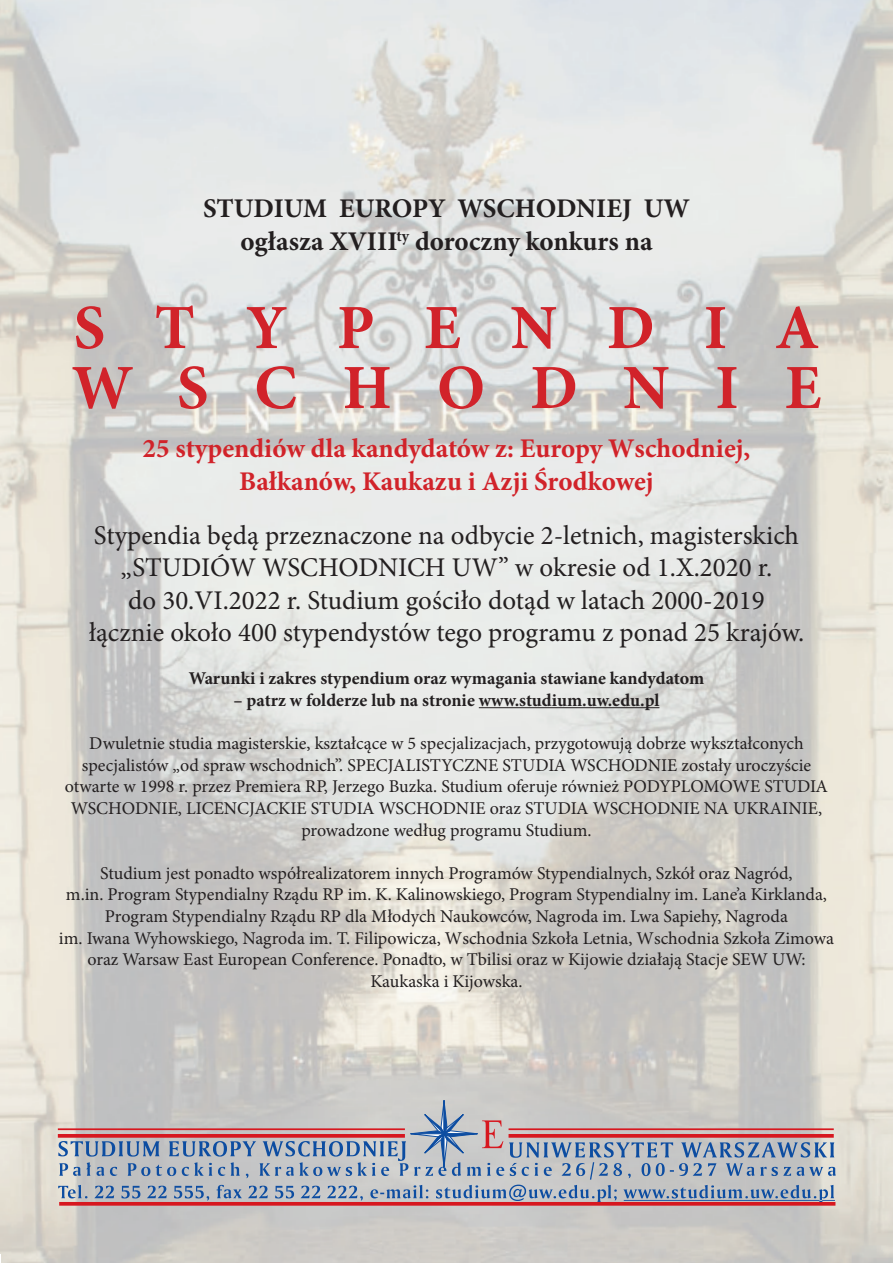
<style>
.page{position:relative;width:893px;height:1263px;background:#fff}
.page>*{position:absolute;margin:0;border:0;box-sizing:border-box;transform-origin:0 0}
.t1{font:700 63px/60px "Minion Pro";letter-spacing:.74em;color:#d1232a}
.t2{font:27px/32.4px "Minion Pro";color:#231f20;text-align:center}
.t3{font:700 27px/32.4px "Minion Pro";color:#d1232a;text-align:center}
.t4{font:700 27px/32.4px "Minion Pro";color:#231f20;text-align:center}
.t5{font:18px/21.6px "Minion Pro";color:#231f20;text-align:center}
.t6{font:700 18px "Minion Pro";color:#231f20}
</style>
<div class="page">
<img style="left:0;top:0;width:893px;height:1263px">
<hr style="left:479px;top:707px;width:180px;height:1px;background:#231f20">
<svg style="left:59px;top:1202px;width:776px;height:4px;fill:#d7171f"></svg>
<svg style="left:58px;top:1095px;width:778px;height:107px"></svg>
<svg style="left:509px;top:1134px;width:325px;height:4px"></svg>
<hr style="left:509px;top:1128px;width:325px;height:2px;background:#d7171f">
<h2 class="t4" style="left:203px;top:192px;width:488px">STUDIUM EUROPY WSCHODNIEJ UW ogłasza XVIII<sup>ty</sup> doroczny konkurs na</h2>
<h1 class="t1" style="left:72px;top:297px;width:751px">STYPENDIA<br>WSCHODNIE</h1>
<h2 class="t3" style="left:143px;top:432px;width:609px">25 stypendiów dla kandydatów z: Europy Wschodniej,<br>Bałkanów, Kaukazu i Azji Środkowej</h2>
<p class="t2" style="left:89px;top:519px;width:717px">Stypendia będą przeznaczone na odbycie 2-letnich, magisterskich „STUDIÓW WSCHODNICH UW” w okresie od 1.X.2020 r.<br>do 30.VI.2022 r. Studium gościło dotąd w latach 2000-2019 łącznie około 400 stypendystów tego programu z ponad 25 krajów.</p>
<p class="t6" style="left:189px;top:666px;width:517px">Warunki i zakres stypendium oraz wymagania stawiane kandydatom</p>
<p class="t6" style="left:234px;top:687px;width:427px">– patrz w folderze lub na stronie www.studium.uw.edu.pl</p>
<p class="t5" style="left:65px;top:733px;width:764px">Dwuletnie studia magisterskie, kształcące w 5 specjalizacjach, przygotowują dobrze wykształconych specjalistów „od spraw wschodnich”. SPECJALISTYCZNE STUDIA WSCHODNIE zostały uroczyście otwarte w 1998 r. przez Premiera RP, Jerzego Buzka. Studium oferuje również PODYPLOMOWE STUDIA WSCHODNIE, LICENCJACKIE STUDIA WSCHODNIE oraz STUDIA WSCHODNIE NA UKRAINIE, prowadzone według programu Studium.</p>
<p class="t5" style="left:59px;top:862px;width:777px">Studium jest ponadto współrealizatorem innych Programów Stypendialnych, Szkół oraz Nagród,<br>m.in. Program Stypendialny Rządu RP im. K. Kalinowskiego, Program Stypendialny im. Lane’a Kirklanda, Program Stypendialny Rządu RP dla Młodych Naukowców, Nagroda im. Lwa Sapiehy, Nagroda<br>im. Iwana Wyhowskiego, Nagroda im. T. Filipowicza, Wschodnia Szkoła Letnia, Wschodnia Szkoła Zimowa oraz Warsaw East European Conference. Ponadto, w Tbilisi oraz w Kijowie działają Stacje SEW UW:<br>Kaukaska i Kijowska.</p>
</div>
